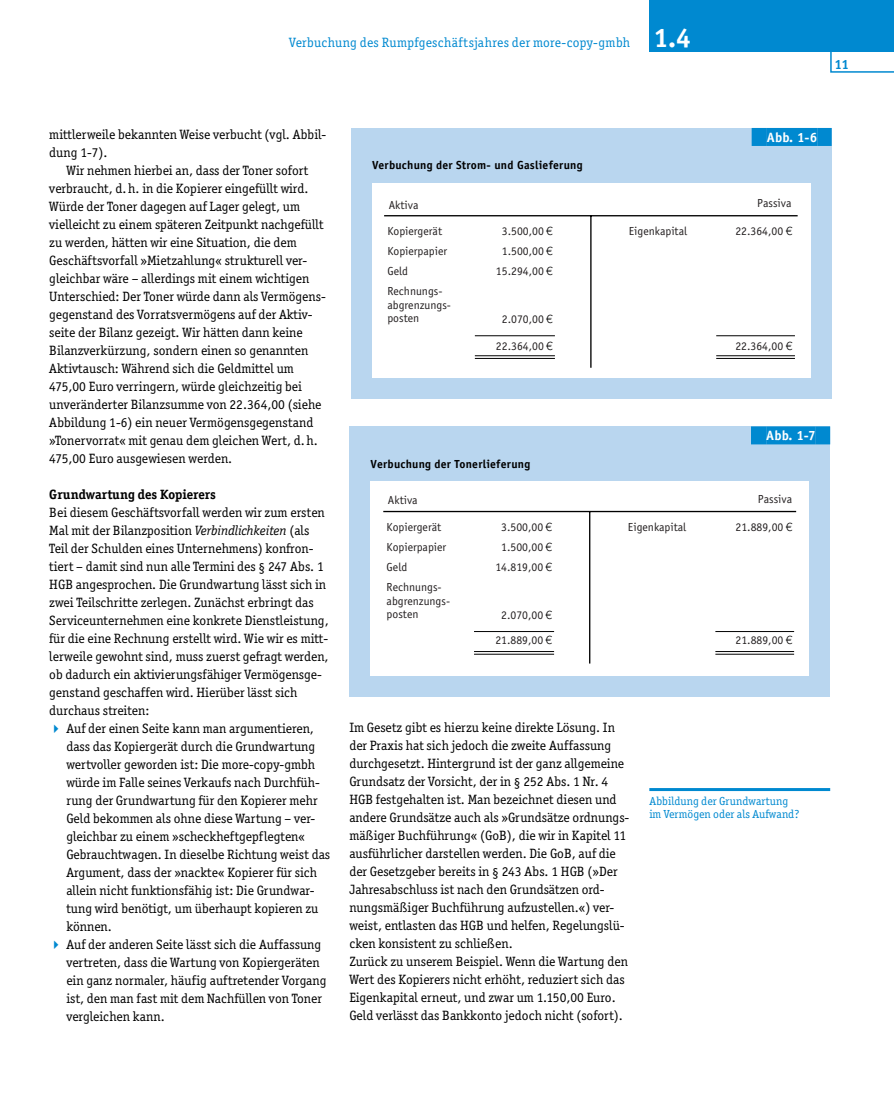
<style>
.page{position:relative;width:894px;height:1106px;background:#fff}
.page>*{position:absolute;margin:0;border:0;box-sizing:border-box;transform-origin:0 0}
.t1{font:13.5px/18px "Officina Ser ITC";color:#000}
.t2{font:13.5px "Officina Ser ITC";letter-spacing:.025em;color:#0089d0}
.t3{font:700 13.5px "Officina Ser ITC";color:#000}
.t4{font:700 13.5px "Officina Sans LT";letter-spacing:.01em;color:#fff}
.t5{font:700 13.5px "Officina Sans LT";color:#0089d0}
.t6{font:11.7px/13.5px "Officina Sans LT";color:#231f20}
.t7{font:700 11.7px "Officina Sans LT";letter-spacing:.02em;color:#000}
.t8{font:11.7px/13.5px "Officina Ser ITC";color:#0089d0}
.s1{font-family:"Officina Sans LT";font-weight:700;font-size:27px;color:#fff}
.s2{font-style:italic}
.s3{font-family:"Linotype Euro Font Gto P";color:#000}
</style>
<div class="page">
<svg style="left:830px;top:51px;width:63px;height:22px"></svg>
<div style="left:649px;top:0;width:244px;height:51px;background:#0089d0"></div>
<hr style="left:649px;top:788px;width:181px;height:3px;background:#0089d0">
<div style="left:351px;top:128px;width:480px;height:270px;background:#b9d6ef"></div>
<div style="left:751px;top:128px;width:15px;height:18px;background:#0089d0"></div>
<div style="left:766px;top:128px;width:51px;height:18px;background:#0089d0"></div>
<div style="left:817px;top:128px;width:14px;height:18px;background:#0089d0"></div>
<div style="left:372px;top:183px;width:438px;height:193px;background:#fff"></div>
<hr style="left:474px;top:335px;width:80px;height:1px;background:#000">
<hr style="left:716px;top:335px;width:78px;height:1px;background:#000">
<hr style="left:384px;top:215px;width:413px;height:1px;background:#000">
<hr style="left:590px;top:216px;width:1px;height:152px;background:#000">
<hr style="left:474px;top:355px;width:80px;height:1px;background:#000">
<hr style="left:716px;top:355px;width:78px;height:1px;background:#000">
<hr style="left:474px;top:358px;width:80px;height:1px;background:#000">
<hr style="left:716px;top:358px;width:78px;height:1px;background:#000">
<div style="left:349px;top:426px;width:481px;height:270px;background:#b9d6ef"></div>
<div style="left:750px;top:426px;width:16px;height:18px;background:#0089d0"></div>
<div style="left:766px;top:426px;width:49px;height:18px;background:#0089d0"></div>
<div style="left:815px;top:426px;width:15px;height:18px;background:#0089d0"></div>
<div style="left:370px;top:481px;width:438px;height:194px;background:#fff"></div>
<hr style="left:474px;top:631px;width:80px;height:1px;background:#000">
<hr style="left:715px;top:631px;width:78px;height:1px;background:#000">
<hr style="left:383px;top:511px;width:413px;height:1px;background:#000">
<hr style="left:589px;top:511px;width:1px;height:152px;background:#000">
<hr style="left:474px;top:651px;width:80px;height:1px;background:#000">
<hr style="left:715px;top:651px;width:78px;height:1px;background:#000">
<hr style="left:474px;top:654px;width:80px;height:1px;background:#000">
<hr style="left:715px;top:654px;width:78px;height:1px;background:#000">
<p class="t2" style="left:289px;top:35px;width:403px">Verbuchung des Rumpfgeschäftsjahres der more-copy-gmbh <span class="s1">1.4</span></p>
<p class="t5" style="left:834px;top:56px;width:16px">11</p>
<p class="t1" style="left:49px;top:125px;width:278px">mittlerweile bekannten Weise verbucht (vgl. Abbil-</p>
<p class="t1" style="left:49px;top:143px;width:60px">dung 1-7).</p>
<p class="t1" style="left:66px;top:161px;width:243px">Wir nehmen hierbei an, dass der Toner sofort</p>
<p class="t1" style="left:49px;top:179px;width:260px">verbraucht, d.h. in die Kopierer eingefüllt wird.</p>
<p class="t1" style="left:49px;top:197px;width:252px">Würde der Toner dagegen auf Lager gelegt, um</p>
<p class="t1" style="left:49px;top:215px;width:276px">vielleicht zu einem späteren Zeitpunkt nachgefüllt</p>
<p class="t1" style="left:49px;top:233px;width:249px">zu werden, hätten wir eine Situation, die dem</p>
<p class="t1" style="left:49px;top:251px;width:259px">Geschäftsvorfall »Mietzahlung« strukturell ver-</p>
<p class="t1" style="left:49px;top:269px;width:261px">gleichbar wäre – allerdings mit einem wichtigen</p>
<p class="t1" style="left:49px;top:287px;width:278px">Unterschied: Der Toner würde dann als Vermögens-</p>
<p class="t1" style="left:49px;top:305px;width:264px">gegenstand des Vorratsvermögens auf der Aktiv-</p>
<p class="t1" style="left:49px;top:323px;width:255px">seite der Bilanz gezeigt. Wir hätten dann keine</p>
<p class="t1" style="left:49px;top:341px;width:260px">Bilanzverkürzung, sondern einen so genannten</p>
<p class="t1" style="left:49px;top:359px;width:246px">Aktivtausch: Während sich die Geldmittel um</p>
<p class="t1" style="left:49px;top:377px;width:254px">475,00 Euro verringern, würde gleichzeitig bei</p>
<p class="t1" style="left:49px;top:395px;width:273px">unveränderter Bilanzsumme von 22.364,00 (siehe</p>
<p class="t1" style="left:49px;top:413px;width:265px">Abbildung 1-6) ein neuer Vermögensgegenstand</p>
<p class="t1" style="left:49px;top:431px;width:270px">»Tonervorrat« mit genau dem gleichen Wert, d.h.</p>
<p class="t1" style="left:49px;top:449px;width:184px">475,00 Euro ausgewiesen werden.</p>
<p class="t3" style="left:49px;top:486px;width:168px">Grundwartung des Kopierers</p>
<p class="t1" style="left:49px;top:503px;width:277px">Bei diesem Geschäftsvorfall werden wir zum ersten</p>
<p class="t1" style="left:49px;top:521px;width:261px">Mal mit der Bilanzposition <span class="s2">Verbindlichkeiten</span> (als</p>
<p class="t1" style="left:49px;top:539px;width:265px">Teil der Schulden eines Unternehmens) konfron-</p>
<p class="t1" style="left:49px;top:557px;width:276px">tiert – damit sind nun alle Termini des § 247 Abs. 1</p>
<p class="t1" style="left:49px;top:575px;width:278px">HGB angesprochen. Die Grundwartung lässt sich in</p>
<p class="t1" style="left:49px;top:593px;width:266px">zwei Teilschritte zerlegen. Zunächst erbringt das</p>
<p class="t1" style="left:49px;top:611px;width:281px">Serviceunternehmen eine konkrete Dienstleistung,</p>
<p class="t1" style="left:49px;top:629px;width:280px">für die eine Rechnung erstellt wird. Wie wir es mitt-</p>
<p class="t1" style="left:49px;top:647px;width:281px">lerweile gewohnt sind, muss zuerst gefragt werden,</p>
<p class="t1" style="left:49px;top:665px;width:274px">ob dadurch ein aktivierungsfähiger Vermögensge-</p>
<p class="t1" style="left:49px;top:683px;width:250px">genstand geschaffen wird. Hierüber lässt sich</p>
<p class="t1" style="left:49px;top:701px;width:101px">durchaus streiten:</p>
<p class="t1" style="left:66px;top:719px;width:249px">Auf der einen Seite kann man argumentieren,</p>
<p class="t1" style="left:66px;top:737px;width:250px">dass das Kopiergerät durch die Grundwartung</p>
<p class="t1" style="left:66px;top:755px;width:250px">wertvoller geworden ist: Die more-copy-gmbh</p>
<p class="t1" style="left:66px;top:773px;width:255px">würde im Falle seines Verkaufs nach Durchfüh-</p>
<p class="t1" style="left:66px;top:791px;width:252px">rung der Grundwartung für den Kopierer mehr</p>
<p class="t1" style="left:66px;top:809px;width:250px">Geld bekommen als ohne diese Wartung – ver-</p>
<p class="t1" style="left:66px;top:827px;width:240px">gleichbar zu einem »scheckheftgepflegten«</p>
<p class="t1" style="left:66px;top:845px;width:265px">Gebrauchtwagen. In dieselbe Richtung weist das</p>
<p class="t1" style="left:66px;top:863px;width:252px">Argument, dass der »nackte« Kopierer für sich</p>
<p class="t1" style="left:66px;top:881px;width:249px">allein nicht funktionsfähig ist: Die Grundwar-</p>
<p class="t1" style="left:66px;top:899px;width:254px">tung wird benötigt, um überhaupt kopieren zu</p>
<p class="t1" style="left:66px;top:917px;width:47px">können.</p>
<p class="t1" style="left:66px;top:935px;width:256px">Auf der anderen Seite lässt sich die Auffassung</p>
<p class="t1" style="left:66px;top:953px;width:255px">vertreten, dass die Wartung von Kopiergeräten</p>
<p class="t1" style="left:66px;top:971px;width:262px">ein ganz normaler, häufig auftretender Vorgang</p>
<p class="t1" style="left:66px;top:989px;width:257px">ist, den man fast mit dem Nachfüllen von Toner</p>
<p class="t1" style="left:66px;top:1007px;width:100px">vergleichen kann.</p>
<p class="t7" style="left:372px;top:158px;width:212px">Verbuchung der Strom- und Gaslieferung</p>
<p class="t4" style="left:766px;top:129px;width:52px">Abb. 1-6</p>
<p class="t6" style="left:388px;top:198px;width:31px">Aktiva</p>
<p class="t6" style="left:757px;top:197px;width:36px">Passiva</p>
<p class="t6" style="left:387px;top:225px;width:56px">Kopiergerät</p>
<p class="t6" style="left:501px;top:225px;width:52px">3.500,00 <span class="s3">C</span></p>
<p class="t6" style="left:628px;top:225px;width:60px">Eigenkapital</p>
<p class="t6" style="left:735px;top:225px;width:58px">22.364,00 <span class="s3">C</span></p>
<p class="t6" style="left:387px;top:245px;width:61px">Kopierpapier</p>
<p class="t6" style="left:501px;top:245px;width:52px">1.500,00 <span class="s3">C</span></p>
<p class="t6" style="left:387px;top:265px;width:22px">Geld</p>
<p class="t6" style="left:496px;top:265px;width:58px">15.294,00 <span class="s3">C</span></p>
<p class="t6" style="left:387px;top:285px;width:65px">Rechnungs&shy;abgrenzungs&shy;posten</p>
<p class="t6" style="left:501px;top:313px;width:52px">2.070,00 <span class="s3">C</span></p>
<p class="t6" style="left:496px;top:339px;width:58px">22.364,00 <span class="s3">C</span></p>
<p class="t6" style="left:735px;top:339px;width:58px">22.364,00 <span class="s3">C</span></p>
<p class="t7" style="left:370px;top:456px;width:161px">Verbuchung der Tonerlieferung</p>
<p class="t4" style="left:766px;top:427px;width:51px">Abb. 1-7</p>
<p class="t6" style="left:388px;top:494px;width:31px">Aktiva</p>
<p class="t6" style="left:757px;top:492px;width:36px">Passiva</p>
<p class="t6" style="left:386px;top:520px;width:56px">Kopiergerät</p>
<p class="t6" style="left:501px;top:520px;width:52px">3.500,00 <span class="s3">C</span></p>
<p class="t6" style="left:627px;top:520px;width:60px">Eigenkapital</p>
<p class="t6" style="left:735px;top:520px;width:58px">21.889,00 <span class="s3">C</span></p>
<p class="t6" style="left:386px;top:540px;width:61px">Kopierpapier</p>
<p class="t6" style="left:501px;top:540px;width:52px">1.500,00 <span class="s3">C</span></p>
<p class="t6" style="left:386px;top:560px;width:22px">Geld</p>
<p class="t6" style="left:495px;top:560px;width:58px">14.819,00 <span class="s3">C</span></p>
<p class="t6" style="left:386px;top:580px;width:65px">Rechnungs&shy;abgrenzungs&shy;posten</p>
<p class="t6" style="left:495px;top:602px;width:58px;line-height:25.3px;text-align:center">2.070,00 <span class="s3">C<br></span>21.889,00 <span class="s3">C</span></p>
<p class="t6" style="left:735px;top:634px;width:58px">21.889,00 <span class="s3">C</span></p>
<p class="t1" style="left:349px;top:719px;width:281px">Im Gesetz gibt es hierzu keine direkte Lösung. In der Praxis hat sich jedoch die zweite Auffassung durchgesetzt. Hintergrund ist der ganz allgemeine Grundsatz der Vorsicht, der in § 252 Abs. 1 Nr. 4<br>HGB festgehalten ist. Man bezeichnet diesen und andere Grundsätze auch als »Grundsätze ordnungs&shy;mäßiger Buchführung« (GoB), die wir in Kapitel 11 ausführlicher darstellen werden. Die GoB, auf die der Gesetzgeber bereits in § 243 Abs. 1 HGB (»Der Jahresabschluss ist nach den Grundsätzen ord&shy;nungsmäßiger Buchführung aufzustellen.«) ver&shy;weist, entlasten das HGB und helfen, Regelungslü&shy;cken konsistent zu schließen.<br>Zurück zu unserem Beispiel. Wenn die Wartung den Wert des Kopierers nicht erhöht, reduziert sich das Eigenkapital erneut, und zwar um 1.150,00 Euro.<br>Geld verlässt das Bankkonto jedoch nicht (sofort).</p>
<p class="t8" style="left:649px;top:794px;width:151px">Abbildung der Grundwartung im Vermögen oder als Aufwand?</p>
</div>
